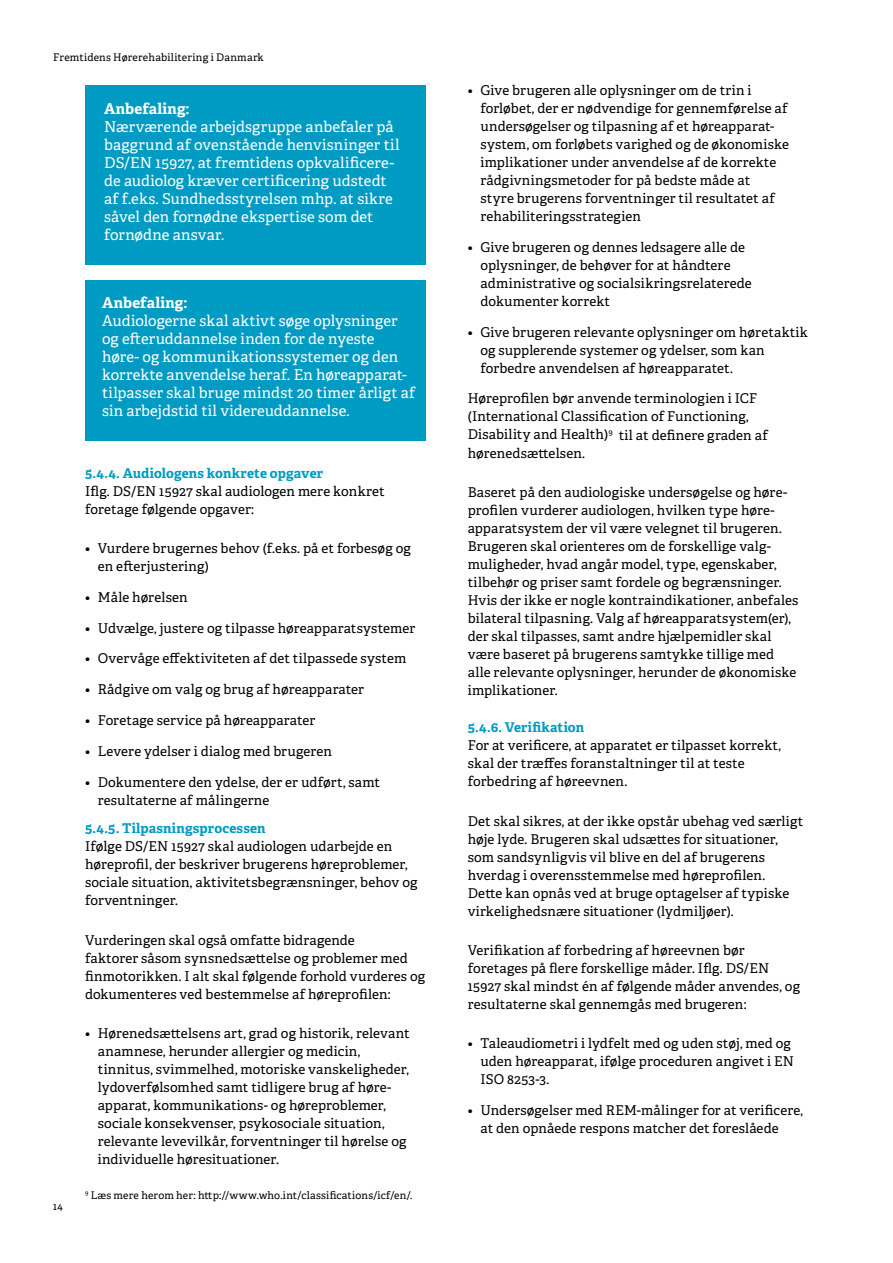
<style>
.page{position:relative;width:893px;height:1263px;background:#fff}
.page>*{position:absolute;margin:0;border:0;box-sizing:border-box;transform-origin:0 0}
.t1{font:15px/18px "Adelle PE";letter-spacing:.005em;color:#fff}
.t2{font:700 15px "Adelle PE";letter-spacing:.01em;color:#fff}
.t3{font:13.5px/18px "Adelle PE";letter-spacing:.005em;color:#000}
.t4{font:700 13.5px "Adelle PE";letter-spacing:.01em;color:#009bc3}
.t5{font:10.5px "Adelle PE";letter-spacing:.015em;color:#000}
</style>
<div class="page">
<div style="left:85px;top:281px;width:340px;height:160px;background:#009bc3"></div>
<div style="left:85px;top:85px;width:340px;height:180px;background:#009bc3"></div>
<p class="t5" style="left:53px;top:50px;width:212px">Fremtidens Hørerehabilitering i Danmark</p>
<p class="t2" style="left:104px;top:98px;width:87px">Anbefaling:</p>
<p class="t1" style="left:104px;top:117px;width:297px">Nærværende arbejdsgruppe anbefaler på baggrund af ovenstående henvisninger til DS/EN 15927, at fremtidens opkvalificere&shy;de audiolog kræver certificering udstedt af f.eks. Sundhedsstyrelsen mhp. at sikre såvel den fornødne ekspertise som det fornødne ansvar.</p>
<p class="t2" style="left:102px;top:292px;width:87px">Anbefaling:</p>
<p class="t1" style="left:102px;top:311px;width:315px">Audiologerne skal aktivt søge oplysninger og efteruddannelse inden for de nyeste høre- og kommunikationssystemer og den korrekte anvendelse heraf. En høreapparat&shy;tilpasser skal bruge mindst 20 timer årligt af sin arbejdstid til videreuddannelse.</p>
<p class="t4" style="left:85px;top:463px;width:240px">5.4.4. Audiologens konkrete opgaver</p>
<p class="t3" style="left:85px;top:482px;width:301px">Iflg. DS/EN 15927 skal audiologen mere konkret foretage følgende opgaver:</p>
<p class="t3" style="left:98px;top:539px;width:314px;text-indent:-13px">• Vurdere brugernes behov (f.eks. på et forbesøg og en efterjustering)</p>
<p class="t3" style="left:85px;top:588px;width:104px">• Måle hørelsen</p>
<p class="t3" style="left:85px;top:618px;width:332px">• Udvælge, justere og tilpasse høreapparatsystemer</p>
<p class="t3" style="left:85px;top:649px;width:323px">• Overvåge effektiviteten af det tilpassede system</p>
<p class="t3" style="left:85px;top:680px;width:281px">• Rådgive om valg og brug af høreapparater</p>
<p class="t3" style="left:85px;top:711px;width:232px">• Foretage service på høreapparater</p>
<p class="t3" style="left:85px;top:741px;width:248px">• Levere ydelser i dialog med brugeren</p>
<p class="t3" style="left:98px;top:772px;width:284px;text-indent:-13px">• Dokumentere den ydelse, der er udført, samt resultaterne af målingerne</p>
<p class="t4" style="left:85px;top:819px;width:182px">5.4.5. Tilpasningsprocessen</p>
<p class="t3" style="left:85px;top:837px;width:334px">Ifølge DS/EN 15927 skal audiologen udarbejde en høreprofil, der beskriver brugerens høreproblemer, sociale situation, aktivitetsbegrænsninger, behov og forventninger.</p>
<p class="t3" style="left:85px;top:930px;width:342px">Vurderingen skal også omfatte bidragende<br>faktorer såsom synsnedsættelse og problemer med finmotorikken. I alt skal følgende forhold vurderes og dokumenteres ved bestemmelse af høreprofilen:</p>
<p class="t3" style="left:98px;top:1024px;width:313px;text-indent:-13px">• Hørenedsættelsens art, grad og historik, relevant anamnese, herunder allergier og medicin, tinnitus, svimmelhed, motoriske vanskeligheder, lydoverfølsomhed samt tidligere brug af høre&shy;apparat, kommunikations- og høreproblemer, sociale konsekvenser, psykosociale situation, relevante levevilkår, forventninger til hørelse og individuelle høresituationer.</p>
<p class="t5" style="left:53px;top:1198px;width:11px">14</p>
<p class="t5" style="left:85px;top:1187px;width:329px"><sup>9</sup> Læs mere herom her: http://www.who.int/classifications/icf/en/.</p>
<p class="t3" style="left:480px;top:81px;width:310px;text-indent:-13px">• Give brugeren alle oplysninger om de trin i forløbet, der er nødvendige for gennemførelse af undersøgelser og tilpasning af et høreapparat&shy;system, om forløbets varighed og de økonomiske implikationer under anvendelse af de korrekte rådgivningsmetoder for på bedste måde at<br>styre brugerens forventninger til resultatet af rehabiliteringsstrategien</p>
<p class="t3" style="left:480px;top:237px;width:273px;text-indent:-13px">• Give brugeren og dennes ledsagere alle de oplysninger, de behøver for at håndtere administrative og socialsikringsrelaterede dokumenter korrekt</p>
<p class="t3" style="left:480px;top:322px;width:329px;text-indent:-13px">• Give brugeren relevante oplysninger om høretaktik og supplerende systemer og ydelser, som kan forbedre anvendelsen af høreapparatet.</p>
<p class="t3" style="left:468px;top:389px;width:302px">Høreprofilen bør anvende terminologien i ICF (International Classification of Functioning, Disability and Health)<sup>9</sup> til at definere graden af hørenedsættelsen.</p>
<p class="t3" style="left:468px;top:482px;width:332px">Baseret på den audiologiske undersøgelse og høre&shy;profilen vurderer audiologen, hvilken type høre&shy;apparatsystem der vil være velegnet til brugeren.<br>Brugeren skal orienteres om de forskellige valg&shy;muligheder, hvad angår model, type, egenskaber, tilbehør og priser samt fordele og begrænsninger.<br>Hvis der ikke er nogle kontraindikationer, anbefales bilateral tilpasning. Valg af høreapparatsystem(er), der skal tilpasses, samt andre hjælpemidler skal være baseret på brugerens samtykke tillige med alle relevante oplysninger, herunder de økonomiske implikationer.</p>
<p class="t4" style="left:468px;top:718px;width:118px">5.4.6. Verifikation</p>
<p class="t3" style="left:468px;top:736px;width:315px">For at verificere, at apparatet er tilpasset korrekt, skal der træffes foranstaltninger til at teste forbedring af høreevnen.</p>
<p class="t3" style="left:468px;top:811px;width:337px">Det skal sikres, at der ikke opstår ubehag ved særligt høje lyde. Brugeren skal udsættes for situationer, som sandsynligvis vil blive en del af brugerens hverdag i overensstemmelse med høreprofilen.<br>Dette kan opnås ved at bruge optagelser af typiske virkelighedsnære situationer (lydmiljøer).</p>
<p class="t3" style="left:468px;top:940px;width:334px">Verifikation af forbedring af høreevnen bør foretages på flere forskellige måder. Iflg. DS/EN 15927 skal mindst én af følgende måder anvendes, og resultaterne skal gennemgås med brugeren:</p>
<p class="t3" style="left:480px;top:1034px;width:315px;text-indent:-13px">• Taleaudiometri i lydfelt med og uden støj, med og uden høreapparat, ifølge proceduren angivet i EN<br>ISO 8253-3.</p>
<p class="t3" style="left:480px;top:1100px;width:324px;text-indent:-13px">• Undersøgelser med REM-målinger for at verificere, at den opnåede respons matcher det foreslåede</p>
</div>
